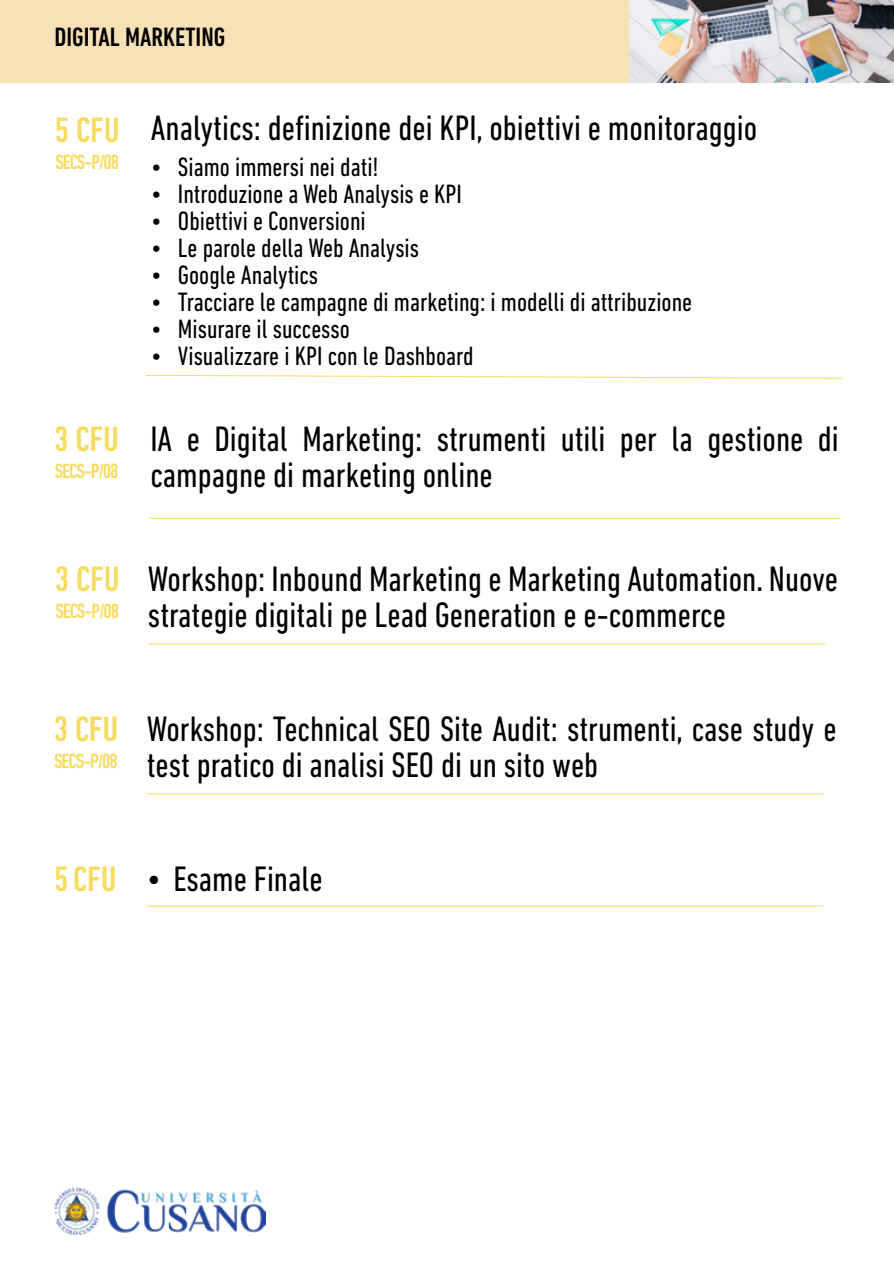
<style>
.page{position:relative;width:894px;height:1264px;background:#fff}
.page>*{position:absolute;margin:0;border:0;box-sizing:border-box;transform-origin:0 0}
.t1{font:condensed 36px/36px "DIN Next LT Pro";color:#000}
.t2{font:500 condensed 36px "DIN Next LT Pro";color:#f6dc61}
.t3{font:condensed 27px "DIN Next LT Pro";color:#000}
.t4{font:500 condensed 27px "DIN Next LT Pro";color:#000}
.t5{font:500 condensed 21px "DIN Next LT Pro";letter-spacing:-.05em;color:#f6dc61}
.s1{font-weight:500;color:#f6dc61}
</style>
<div class="page">
<img style="left:54px;top:1187px;width:211px;height:47px">
<div style="left:0;top:0;width:893px;height:83px;background:#f7e1b7"></div>
<img style="left:630px;top:0;width:263px;height:83px">
<hr style="left:148px;top:643px;width:676px;height:1px;background:#f6dd63">
<hr style="left:146px;top:905px;width:677px;height:1px;background:#f6dd63">
<hr style="left:149px;top:518px;width:690px;height:1px;background:#f6dd63">
<hr style="left:147px;top:793px;width:676px;height:1px;background:#f6dd63">
<svg style="left:145px;top:374px;width:697px;height:5px"></svg>
<p class="t4" style="left:54px;top:22px;width:172px">DIGITAL MARKETING</p>
<p class="t2" style="left:55px;top:110px;width:66px">5 CFU</p>
<p class="t5" style="left:55px;top:150px;width:65px">SECS-P/08</p>
<p class="t2" style="left:54px;top:418px;width:66px">3 CFU</p>
<p class="t5" style="left:55px;top:459px;width:65px">SECS-P/08</p>
<p class="t2" style="left:55px;top:558px;width:66px">3 CFU</p>
<p class="t5" style="left:55px;top:599px;width:65px">SECS-P/08</p>
<p class="t1" style="left:151px;top:110px;width:607px">Analytics: definizione dei KPI, obiettivi e monitoraggio</p>
<p class="t3" style="left:151px;top:152px;width:229px">• Siamo immersi nei dati!</p>
<p class="t3" style="left:151px;top:179px;width:312px">• Introduzione a Web Analysis e KPI</p>
<p class="t3" style="left:151px;top:206px;width:216px">• Obiettivi e Conversioni</p>
<p class="t3" style="left:151px;top:233px;width:269px">• Le parole della Web Analysis</p>
<p class="t3" style="left:151px;top:260px;width:169px">• Google Analytics</p>
<p class="t3" style="left:151px;top:287px;width:542px">• Tracciare le campagne di marketing: i modelli di attribuzione</p>
<p class="t3" style="left:151px;top:314px;width:200px">• Misurare il successo</p>
<p class="t3" style="left:151px;top:341px;width:324px">• Visualizzare i KPI con le Dashboard</p>
<p class="t1" style="left:150px;top:420px;width:690px">IA e Digital Marketing: strumenti utili per la gestione di campagne di marketing online</p>
<p class="t1" style="left:148px;top:560px;width:691px">Workshop: Inbound Marketing e Marketing Automation. Nuove strategie digitali pe Lead Generation e e-commerce</p>
<p class="t2" style="left:54px;top:708px;width:66px">3 CFU</p>
<p class="t5" style="left:54px;top:749px;width:65px">SECS-P/08</p>
<p class="t1" style="left:147px;top:710px;width:691px">Workshop: Technical SEO Site Audit: strumenti, case study e test pratico di analisi SEO di un sito web</p>
<p class="t1" style="left:54px;top:860px;width:270px"><span class="s1">5 CFU</span> • Esame Finale</p>
</div>
